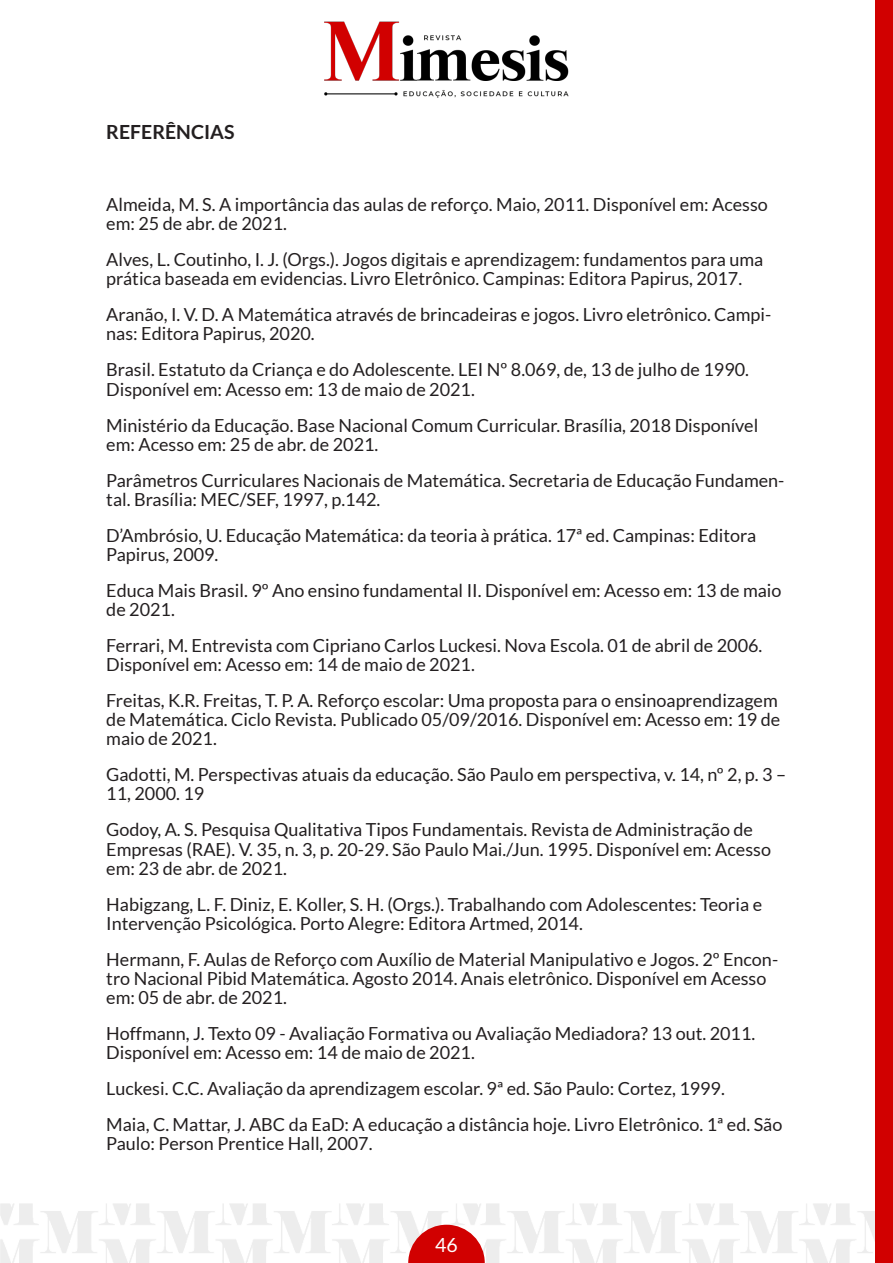
<style>
.page{position:relative;width:893px;height:1263px;background:#fff}
.page>*{position:absolute;margin:0;border:0;box-sizing:border-box;transform-origin:0 0}
.TÍTULO{font:700 19.5px "Lato";color:#231f20}
.t1{font:19.5px "Lato";color:#fff}
.REFERÊNCIAS{font:18px/19px "Lato";color:#231f20}
</style>
<div class="page">
<img style="left:0;top:1203px;width:876px;height:60px">
<svg style="left:408px;top:1225px;width:77px;height:38px;background:#d93535"></svg>
<div style="left:876px;top:0;width:17px;height:1263px;background:#d10000"></div>
<img style="left:324px;top:21px;width:245px;height:77px">
<p class="TÍTULO" style="left:106px;top:121px;width:130px">REFERÊNCIAS</p>
<p class="REFERÊNCIAS" style="left:106px;top:195px;width:663px">Almeida, M. S. A importância das aulas de reforço. Maio, 2011. Disponível em: Acesso em: 25 de abr. de 2021.</p>
<p class="REFERÊNCIAS" style="left:106px;top:250px;width:659px">Alves, L. Coutinho, I. J. (Orgs.). Jogos digitais e aprendizagem: fundamentos para uma prática baseada em evidencias. Livro Eletrônico. Campinas: Editora Papirus, 2017.</p>
<p class="REFERÊNCIAS" style="left:106px;top:305px;width:666px">Aranão, I. V. D. A Matemática através de brincadeiras e jogos. Livro eletrônico. Campi&shy;nas: Editora Papirus, 2020.</p>
<p class="REFERÊNCIAS" style="left:106px;top:360px;width:644px">Brasil. Estatuto da Criança e do Adolescente. LEI Nº 8.069, de, 13 de julho de 1990.<br>Disponível em: Acesso em: 13 de maio de 2021.</p>
<p class="REFERÊNCIAS" style="left:106px;top:415px;width:653px">Ministério da Educação. Base Nacional Comum Curricular. Brasília, 2018 Disponível em: Acesso em: 25 de abr. de 2021.</p>
<p class="REFERÊNCIAS" style="left:106px;top:471px;width:680px">Parâmetros Curriculares Nacionais de Matemática. Secretaria de Educação Fundamen&shy;tal. Brasília: MEC/SEF, 1997, p.142.</p>
<p class="REFERÊNCIAS" style="left:106px;top:526px;width:651px">D’Ambrósio, U. Educação Matemática: da teoria à prática. 17ª ed. Campinas: Editora<br>Papirus, 2009.</p>
<p class="REFERÊNCIAS" style="left:106px;top:581px;width:677px">Educa Mais Brasil. 9º Ano ensino fundamental II. Disponível em: Acesso em: 13 de maio de 2021.</p>
<p class="REFERÊNCIAS" style="left:106px;top:636px;width:658px">Ferrari, M. Entrevista com Cipriano Carlos Luckesi. Nova Escola. 01 de abril de 2006.<br>Disponível em: Acesso em: 14 de maio de 2021.</p>
<p class="REFERÊNCIAS" style="left:106px;top:691px;width:675px">Freitas, K.R. Freitas, T. P. A. Reforço escolar: Uma proposta para o ensinoaprendizagem de Matemática. Ciclo Revista. Publicado 05/09/2016. Disponível em: Acesso em: 19 de maio de 2021.</p>
<p class="REFERÊNCIAS" style="left:106px;top:765px;width:681px">Gadotti, M. Perspectivas atuais da educação. São Paulo em perspectiva, v. 14, nº 2, p. 3 –<br>11, 2000. 19</p>
<p class="REFERÊNCIAS" style="left:106px;top:820px;width:666px">Godoy, A. S. Pesquisa Qualitativa Tipos Fundamentais. Revista de Administração de<br>Empresas (RAE). V. 35, n. 3, p. 20-29. São Paulo Mai./Jun. 1995. Disponível em: Acesso em: 23 de abr. de 2021.</p>
<p class="REFERÊNCIAS" style="left:106px;top:894px;width:657px">Habigzang, L. F. Diniz, E. Koller, S. H. (Orgs.). Trabalhando com Adolescentes: Teoria e<br>Intervenção Psicológica. Porto Alegre: Editora Artmed, 2014.</p>
<p class="REFERÊNCIAS" style="left:106px;top:949px;width:673px">Hermann, F. Aulas de Reforço com Auxílio de Material Manipulativo e Jogos. 2º Encon&shy;tro Nacional Pibid Matemática. Agosto 2014. Anais eletrônico. Disponível em Acesso em: 05 de abr. de 2021.</p>
<p class="REFERÊNCIAS" style="left:106px;top:1024px;width:650px">Hoffmann, J. Texto 09 - Avaliação Formativa ou Avaliação Mediadora? 13 out. 2011.<br>Disponível em: Acesso em: 14 de maio de 2021.</p>
<p class="REFERÊNCIAS" style="left:106px;top:1079px;width:620px">Luckesi. C.C. Avaliação da aprendizagem escolar. 9ª ed. São Paulo: Cortez, 1999.</p>
<p class="REFERÊNCIAS" style="left:106px;top:1115px;width:678px">Maia, C. Mattar, J. ABC da EaD: A educação a distância hoje. Livro Eletrônico. 1ª ed. São<br>Paulo: Person Prentice Hall, 2007.</p>
<p class="t1" style="left:435px;top:1234px;width:24px">46</p>
</div>
